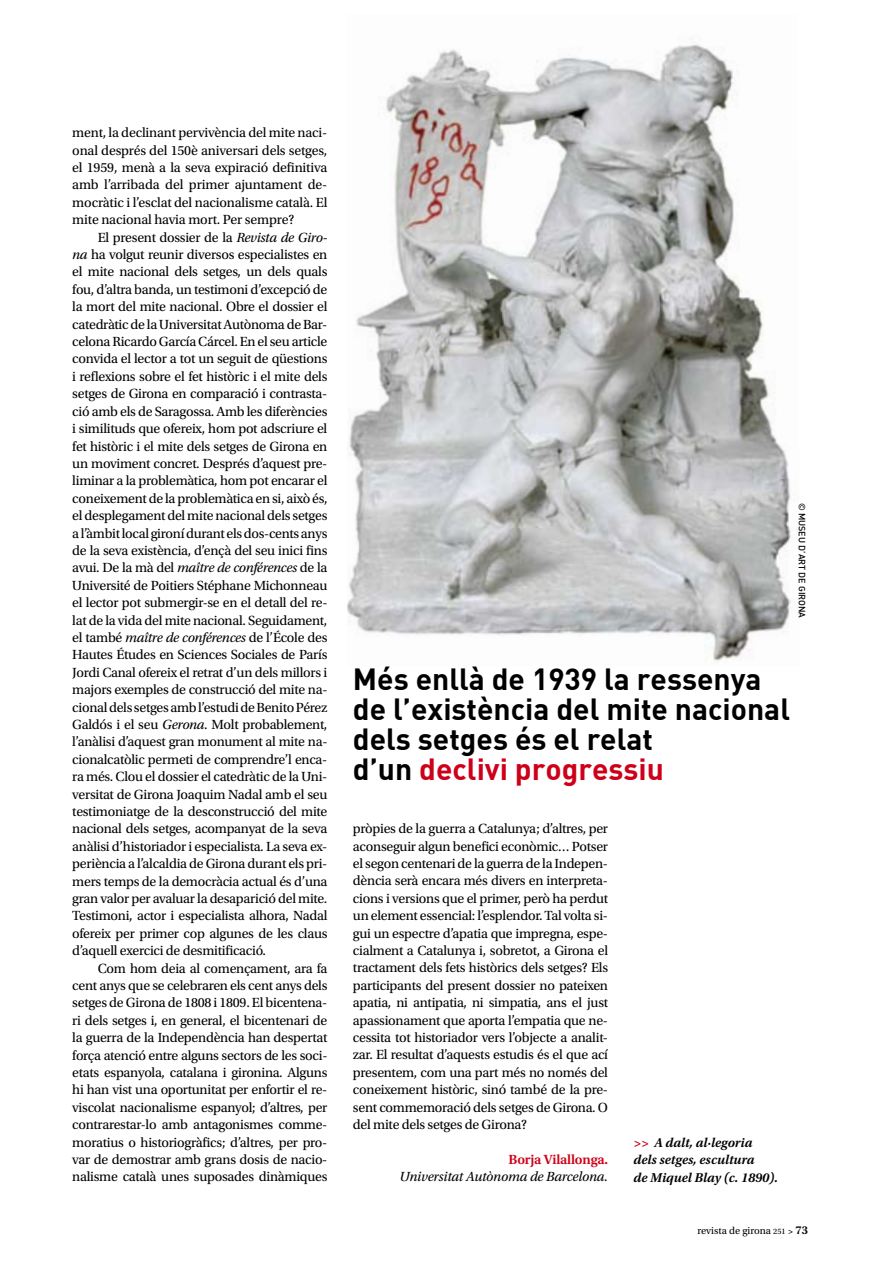
<style>
.page{position:relative;width:893px;height:1276px;background:#fff}
.page>*{position:absolute;margin:0;border:0;box-sizing:border-box;transform-origin:0 0}
.t1{font:30px/30px "DIN Bold";color:#000}
.t2{font:13.95px/17.4px "Utopia Std";letter-spacing:-.02em;color:#000;text-align:justify}
.t3{font:italic 13.95px "Utopia Std";letter-spacing:-.01em;color:#000}
.t4{font:600 13.95px "Utopia Std";color:#ce0019}
.t5{font:italic 600 13.5px/17.4px "Utopia Std";color:#000}
.t6{font:10.5px "Utopia Std";color:#000}
.t7{font:9px "DIN Medium Alternate";color:#000}
.s1{font-style:italic}
.s2{color:#ce0019}
.s3{font-size:8.25px}
.s4{font-weight:600;font-size:9px}
.s5{font-weight:600;font-size:12px}
</style>
<div class="page">
<img style="left:347px;top:44px;width:452px;height:617px">
<p class="t2" style="left:72px;top:124px;width:257px">ment, la declinant pervivència del mite naci&shy;onal després del 150è aniversari dels setges, el 1959, menà a la seva expiració definitiva amb l’arribada del primer ajuntament de&shy;mocràtic i l’esclat del nacionalisme català. El mite nacional havia mort. Per sempre?</p>
<p class="t2" style="left:72px;top:229px;width:257px;text-indent:26px">El present dossier de la <span class="s1">Revista de Giro&shy;na</span> ha volgut reunir diversos especialistes en el mite nacional dels setges, un dels quals fou, d’altra banda, un testimoni d’excepció de la mort del mite nacional. Obre el dossier el catedràtic de la Universitat Autònoma de Bar&shy;celona Ricardo García Cárcel. En el seu article convida el lector a tot un seguit de qüestions i reflexions sobre el fet històric i el mite dels setges de Girona en comparació i contrasta&shy;ció amb els de Saragossa. Amb les diferències i similituds que ofereix, hom pot adscriure el fet històric i el mite dels setges de Girona en un moviment concret. Després d’aquest pre&shy;liminar a la problemàtica, hom pot encarar el coneixement de la problemàtica en si, això és, el desplegament del mite nacional dels setges a l’àmbit local gironí durant els dos-cents anys de la seva existència, d’ençà del seu inici fins avui. De la mà del <span class="s1">maître de conférences</span> de la Université de Poitiers Stéphane Michonneau el lector pot submergir-se en el detall del re&shy;lat de la vida del mite nacional. Seguidament, el també <span class="s1">maître de conférences</span> de l’École des Hautes Études en Sciences Sociales de París Jordi Canal ofereix el retrat d’un dels millors i majors exemples de construcció del mite na&shy;cional dels setges amb l’estudi de Benito Pérez Galdós i el seu <span class="s1">Gerona</span>. Molt probablement, l’anàlisi d’aquest gran monument al mite na&shy;cionalcatòlic permeti de comprendre’l enca&shy;ra més. Clou el dossier el catedràtic de la Uni&shy;versitat de Girona Joaquim Nadal amb el seu testimoniatge de la desconstrucció del mite nacional dels setges, acompanyat de la seva anàlisi d’historiador i especialista. La seva ex&shy;periència a l’alcaldia de Girona durant els pri&shy;mers temps de la democràcia actual és d’una gran valor per avaluar la desaparició del mite.<br>Testimoni, actor i especialista alhora, Nadal ofereix per primer cop algunes de les claus d’aquell exercici de desmitificació.</p>
<p class="t2" style="left:72px;top:959px;width:257px;text-indent:26px">Com hom deia al començament, ara fa cent anys que se celebraren els cent anys dels setges de Girona de 1808 i 1809. El bicentena&shy;ri dels setges i, en general, el bicentenari de la guerra de la Independència han despertat força atenció entre alguns sectors de les soci&shy;etats espanyola, catalana i gironina. Alguns hi han vist una oportunitat per enfortir el re&shy;viscolat nacionalisme espanyol; d’altres, per contrarestar-lo amb antagonismes comme&shy;moratius o historiogràfics; d’altres, per pro&shy;var de demostrar amb grans dosis de nacio&shy;nalisme català unes suposades dinàmiques</p>
<p class="t7" style="left:808px;top:503px;width:117px;rotate:90deg">© MUSEU D’ART DE GIRONA</p>
<h1 class="t1" style="left:353px;top:663px;width:439px">Més enllà de 1939 la ressenya de l’existència del mite nacional dels setges és el relat<br>d’un <span class="s2">declivi progressiu</span></h1>
<p class="t2" style="left:353px;top:820px;width:257px">pròpies de la guerra a Catalunya; d’altres, per aconseguir algun benefici econòmic… Potser el segon centenari de la guerra de la Indepen&shy;dència serà encara més divers en interpreta&shy;cions i versions que el primer, però ha perdut un element essencial: l’esplendor. Tal volta si&shy;gui un espectre d’apatia que impregna, espe&shy;cialment a Catalunya i, sobretot, a Girona el tractament dels fets històrics dels setges? Els participants del present dossier no pateixen apatia, ni antipatia, ni simpatia, ans el just apassionament que aporta l’empatia que ne&shy;cessita tot historiador vers l’objecte a analit&shy;zar. El resultat d’aquests estudis és el que ací presentem, com una part més no només del coneixement històric, sinó també de la pre&shy;sent commemoració dels setges de Girona. O del mite dels setges de Girona?</p>
<p class="t4" style="left:508px;top:1151px;width:101px">Borja Vilallonga.</p>
<p class="t3" style="left:399px;top:1169px;width:210px">Universitat Autònoma de Barcelona.</p>
<p class="t5" style="left:634px;top:1134px;width:146px"><span class="s2">&gt;&gt;</span> A dalt, al·legoria dels setges, escultura<br>de Miquel Blay (c. 1890).</p>
<p class="t6" style="left:697px;top:1224px;width:112px">revista de girona <span class="s3">251</span> <span class="s4">&gt;</span> <span class="s5">73</span></p>
</div>
